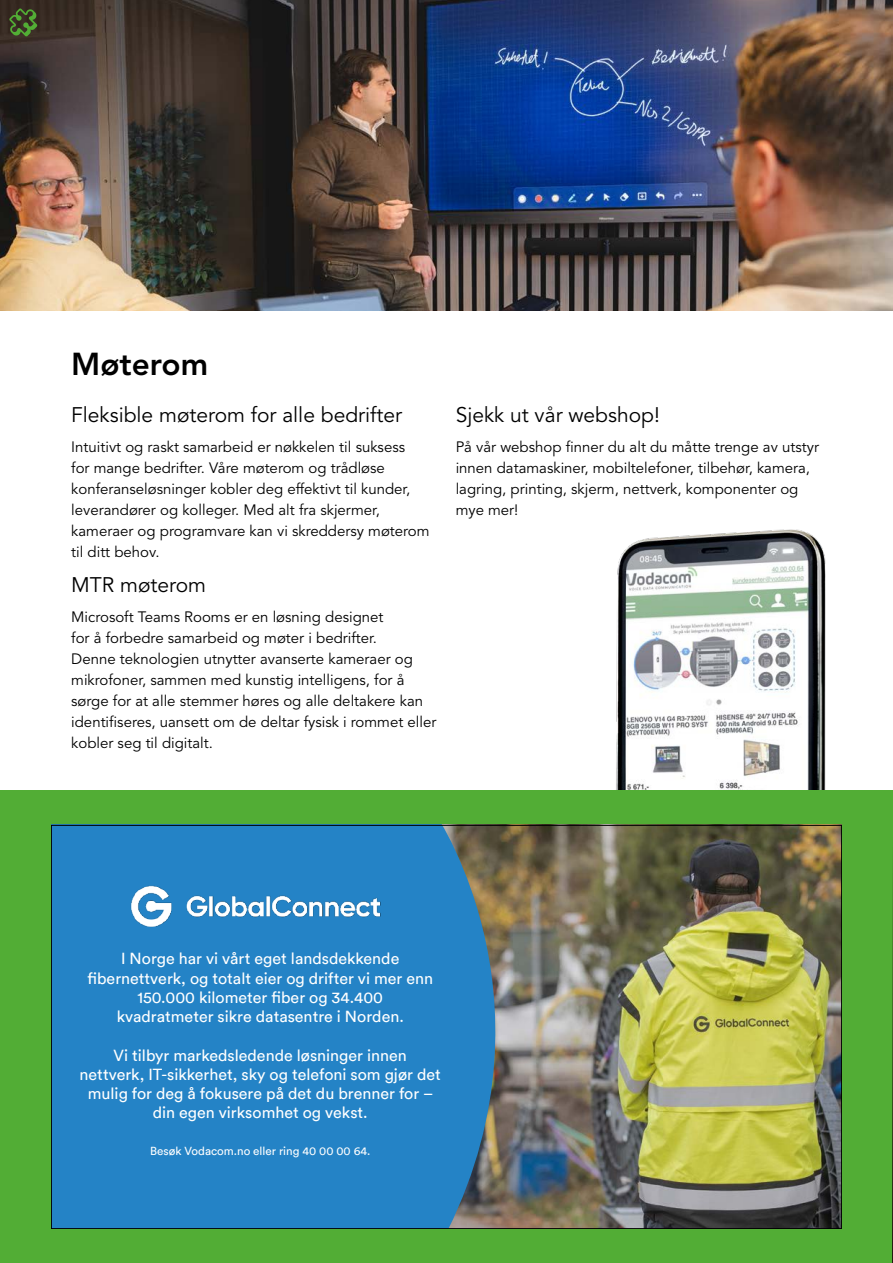
<style>
.page{position:relative;width:893px;height:1263px;background:#fff}
.page>*{position:absolute;margin:0;border:0;box-sizing:border-box;transform-origin:0 0}
.t1{font:800 31.5px "Avenir LT Std";color:#000}
.t2{font:21px "Avenir LT Std";color:#000}
.t3{font:16.05px/19.2px "Circular Pro TT";color:#fff;text-align:center}
.t4{font:15px/21px "Avenir LT Std";color:#000}
.t5{font:11.7px "Circular Pro TT";color:#fff}
</style>
<div class="page">
<img style="left:582px;top:529px;width:284px;height:262px">
<img style="left:0;top:0;width:893px;height:310px">
<div style="left:0;top:791px;width:893px;height:472px;background:#52ad35"></div>
<img style="left:569px;top:827px;width:271px;height:400px">
<svg style="left:53px;top:827px;width:516px;height:400px;background:#3481b5"></svg>
<img style="left:124px;top:881px;width:282px;height:49px">
<hr style="left:892px;top:674px;width:1px;height:589px;background:#22140f">
<svg style="left:9px;top:9px;width:28px;height:27px"></svg>
<h1 class="t1" style="left:71px;top:345px;width:139px">Møterom</h1>
<h2 class="t2" style="left:71px;top:403px;width:332px">Fleksible møterom for alle bedrifter</h2>
<p class="t4" style="left:71px;top:437px;width:360px">Intuitivt og raskt samarbeid er nøkkelen til suksess<br>for mange bedrifter. Våre møterom og trådløse konferanseløsninger kobler deg effektivt til kunder, leverandører og kolleger. Med alt fra skjermer, kameraer og programvare kan vi skreddersy møterom til ditt behov.</p>
<h2 class="t2" style="left:71px;top:573px;width:136px">MTR møterom</h2>
<p class="t4" style="left:71px;top:607px;width:367px">Microsoft Teams Rooms er en løsning designet<br>for å forbedre samarbeid og møter i bedrifter.<br>Denne teknologien utnytter avanserte kameraer og mikrofoner, sammen med kunstig intelligens, for å sørge for at alle stemmer høres og alle deltakere kan identifiseres, uansett om de deltar fysisk i rommet eller kobler seg til digitalt.</p>
<h2 class="t2" style="left:456px;top:403px;width:206px">Sjekk ut vår webshop!</h2>
<p class="t4" style="left:456px;top:437px;width:365px">På vår webshop finner du alt du måtte trenge av utstyr innen datamaskiner, mobiltelefoner, tilbehør, kamera, lagring, printing, skjerm, nettverk, komponenter og mye mer!</p>
<p class="t3" style="left:87px;top:948px;width:347px">I Norge har vi vårt eget landsdekkende fibernettverk, og totalt eier og drifter vi mer enn 150.000 kilometer fiber og 34.400 kvadratmeter sikre datasentre i Norden.</p>
<p class="t3" style="left:80px;top:1045px;width:363px">Vi tilbyr markedsledende løsninger innen nettverk, IT-sikkerhet, sky og telefoni som gjør det mulig for deg å fokusere på det du brenner for – din egen virksomhet og vekst.</p>
<p class="t5" style="left:150px;top:1143px;width:222px">Besøk Vodacom.no eller ring 40 00 00 64.</p>
</div>
